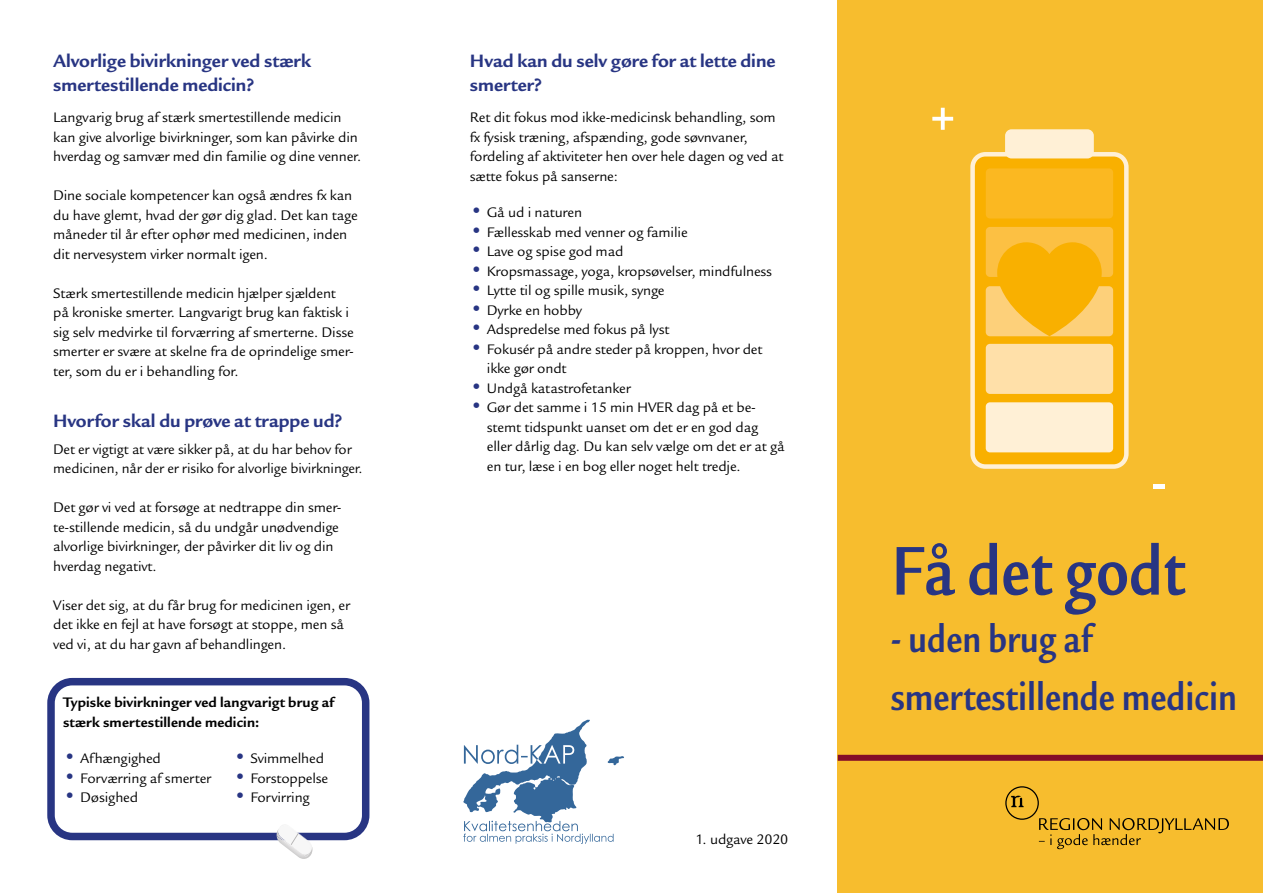
<style>
.page{position:relative;width:1263px;height:893px;background:#fff}
.page>*{position:absolute;margin:0;border:0;box-sizing:border-box;transform-origin:0 0}
.Foride_og_bagside_Forside_overskrift_H{font:700 condensed 75px "Legacy Sans ITC Std";color:#283583}
.Foride_og_bagside_Forside_overskrift_H-2{font:700 condensed 42px "Legacy Sans ITC Std";color:#283583}
.Indhold_Overskrift_2_-_2_linjer{font:700 19.5px/24px "Legacy Sans ITC Std";color:#283583}
.Indhold_Overskrift_2{font:700 19.5px "Legacy Sans ITC Std";color:#283583}
.Indhold_Brødtekst{font:15px/19.5px "Legacy Sans ITC Std";letter-spacing:-.01em;color:#000}
.Indhold_Brødtekst_Indryk{font:15px/19.5px "Legacy Sans ITC Std";letter-spacing:-.01em;color:#000}
.Indhold_Overskrift_3{font:700 15px "Legacy Sans ITC Std";letter-spacing:.01em;color:#000}
.s1{font-size:21px;color:#283583}
</style>
<div class="page">
<div style="left:838px;top:0;width:425px;height:893px;background:#f7bd2e"></div>
<div style="left:47px;top:678px;width:322px;height:162px;border:8px solid #283583;border-radius:21px"></div>
<img style="left:299px;top:857px;width:10px;height:2px">
<img style="left:277px;top:830px;width:34px;height:27px">
<img style="left:278px;top:825px;width:34px;height:29px">
<svg style="left:291px;top:833px;width:8px;height:12px"></svg>
<div style="left:972px;top:154px;width:154px;height:313px;background:#f9b000;border-radius:13px"></div>
<div style="left:970px;top:152px;width:158px;height:317px;border:4px solid #fff0d6;border-radius:13px"></div>
<div style="left:986px;top:286px;width:127px;height:50px;background:#fdd07a;border-radius:4px"></div>
<div style="left:986px;top:168px;width:127px;height:50px;background:#fbb821;border-radius:4px"></div>
<div style="left:986px;top:227px;width:127px;height:50px;background:#fcc043;border-radius:4px"></div>
<div style="left:986px;top:344px;width:127px;height:50px;background:#ffe0a9;border-radius:4px"></div>
<div style="left:986px;top:402px;width:127px;height:50px;background:#fff0d6;border-radius:4px"></div>
<div style="left:1007px;top:132px;width:84px;height:24px;background:#fff0d6;border-radius:4px"></div>
<div style="left:1005px;top:129px;width:89px;height:29px;border:4px solid #fff0d6;border-radius:4px"></div>
<svg style="left:997px;top:242px;width:105px;height:94px"></svg>
<div style="left:1152px;top:484px;width:12px;height:5px;background:#fff"></div>
<svg style="left:932px;top:108px;width:21px;height:22px"></svg>
<svg style="left:463px;top:720px;width:161px;height:124px"></svg>
<div style="left:838px;top:755px;width:425px;height:6px;background:#830d28"></div>
<svg style="left:1005px;top:786px;width:224px;height:63px"></svg>
<h2 class="Indhold_Overskrift_2_-_2_linjer" style="left:53px;top:49px;width:259px">Alvorlige bivirkninger ved stærk smertestillende medicin?</h2>
<p class="Indhold_Brødtekst" style="left:53px;top:108px;width:310px">Langvarig brug af stærk smertestillende medicin kan give alvorlige bivirkninger, som kan påvirke din hverdag og samvær med din familie og dine venner.</p>
<p class="Indhold_Brødtekst" style="left:53px;top:186px;width:306px">Dine sociale kompetencer kan også ændres fx kan du have glemt, hvad der gør dig glad. Det kan tage måneder til år efter ophør med medicinen, inden dit nervesystem virker normalt igen.</p>
<p class="Indhold_Brødtekst" style="left:53px;top:283px;width:302px">Stærk smertestillende medicin hjælper sjældent på kroniske smerter. Langvarigt brug kan faktisk i sig selv medvirke til forværring af smerterne. Disse smerter er svære at skelne fra de oprindelige smer&shy;ter, som du er i behandling for.</p>
<h2 class="Indhold_Overskrift_2" style="left:53px;top:409px;width:291px">Hvorfor skal du prøve at trappe ud?</h2>
<p class="Indhold_Brødtekst" style="left:53px;top:439px;width:311px">Det er vigtigt at være sikker på, at du har behov for medicinen, når der er risiko for alvorlige bivirkninger.</p>
<p class="Indhold_Brødtekst" style="left:53px;top:498px;width:290px">Det gør vi ved at forsøge at nedtrappe din smer&shy;te-stillende medicin, så du undgår unødvendige alvorlige bivirkninger, der påvirker dit liv og din hverdag negativt.</p>
<p class="Indhold_Brødtekst" style="left:53px;top:595px;width:298px">Viser det sig, at du får brug for medicinen igen, er det ikke en fejl at have forsøgt at stoppe, men så ved vi, at du har gavn af behandlingen.</p>
<h3 class="Indhold_Overskrift_3" style="left:63px;top:694px;width:272px">Typiske bivirkninger ved langvarigt brug af</h3>
<h3 class="Indhold_Overskrift_3" style="left:63px;top:713px;width:198px">stærk smertestillende medicin:</h3>
<p class="Indhold_Brødtekst_Indryk" style="left:63px;top:749px;width:99px"><span class="s1">•</span> Afhængighed</p>
<p class="Indhold_Brødtekst_Indryk" style="left:63px;top:768px;width:150px"><span class="s1">•</span> Forværring af smerter</p>
<p class="Indhold_Brødtekst_Indryk" style="left:63px;top:788px;width:76px"><span class="s1">•</span> Døsighed</p>
<p class="Indhold_Brødtekst_Indryk" style="left:233px;top:749px;width:92px"><span class="s1">•</span> Svimmelhed</p>
<p class="Indhold_Brødtekst_Indryk" style="left:233px;top:768px;width:96px"><span class="s1">•</span> Forstoppelse</p>
<p class="Indhold_Brødtekst_Indryk" style="left:233px;top:788px;width:78px"><span class="s1">•</span> Forvirring</p>
<h2 class="Indhold_Overskrift_2_-_2_linjer" style="left:470px;top:49px;width:307px">Hvad kan du selv gøre for at lette dine smerter?</h2>
<p class="Indhold_Brødtekst" style="left:470px;top:108px;width:315px">Ret dit fokus mod ikke-medicinsk behandling, som fx fysisk træning, afspænding, gode søvnvaner, fordeling af aktiviteter hen over hele dagen og ved at sætte fokus på sanserne:</p>
<p class="Indhold_Brødtekst_Indryk" style="left:470px;top:203px;width:114px"><span class="s1">•</span> Gå ud i naturen</p>
<p class="Indhold_Brødtekst_Indryk" style="left:470px;top:222px;width:219px"><span class="s1">•</span> Fællesskab med venner og familie</p>
<p class="Indhold_Brødtekst_Indryk" style="left:470px;top:242px;width:155px"><span class="s1">•</span> Lave og spise god mad</p>
<p class="Indhold_Brødtekst_Indryk" style="left:470px;top:261px;width:304px"><span class="s1">•</span> Kropsmassage, yoga, kropsøvelser, mindfulness</p>
<p class="Indhold_Brødtekst_Indryk" style="left:470px;top:281px;width:196px"><span class="s1">•</span> Lytte til og spille musik, synge</p>
<p class="Indhold_Brødtekst_Indryk" style="left:470px;top:300px;width:114px"><span class="s1">•</span> Dyrke en hobby</p>
<p class="Indhold_Brødtekst_Indryk" style="left:470px;top:320px;width:201px"><span class="s1">•</span> Adspredelse med fokus på lyst</p>
<p class="Indhold_Brødtekst_Indryk" style="left:487px;top:339px;width:277px;text-indent:-17px"><span class="s1">•</span> Fokusér på andre steder på kroppen, hvor det ikke gør ondt</p>
<p class="Indhold_Brødtekst_Indryk" style="left:470px;top:378px;width:162px"><span class="s1">•</span> Undgå katastrofetanker</p>
<p class="Indhold_Brødtekst_Indryk" style="left:487px;top:398px;width:299px;text-indent:-17px"><span class="s1">•</span> Gør det samme i 15 min HVER dag på et be&shy;stemt tidspunkt uanset om det er en god dag eller dårlig dag. Du kan selv vælge om det er at gå en tur, læse i en bog eller noget helt tredje.</p>
<p class="Indhold_Brødtekst" style="left:695px;top:829px;width:94px">1. udgave 2020</p>
<h1 class="Foride_og_bagside_Forside_overskrift_H" style="left:891px;top:529px;width:296px">Få det godt</h1>
<h1 class="Foride_og_bagside_Forside_overskrift_H-2" style="left:891px;top:615px;width:203px">- uden brug af</h1>
<h1 class="Foride_og_bagside_Forside_overskrift_H-2" style="left:891px;top:673px;width:347px">smertestillende medicin</h1>
</div>
